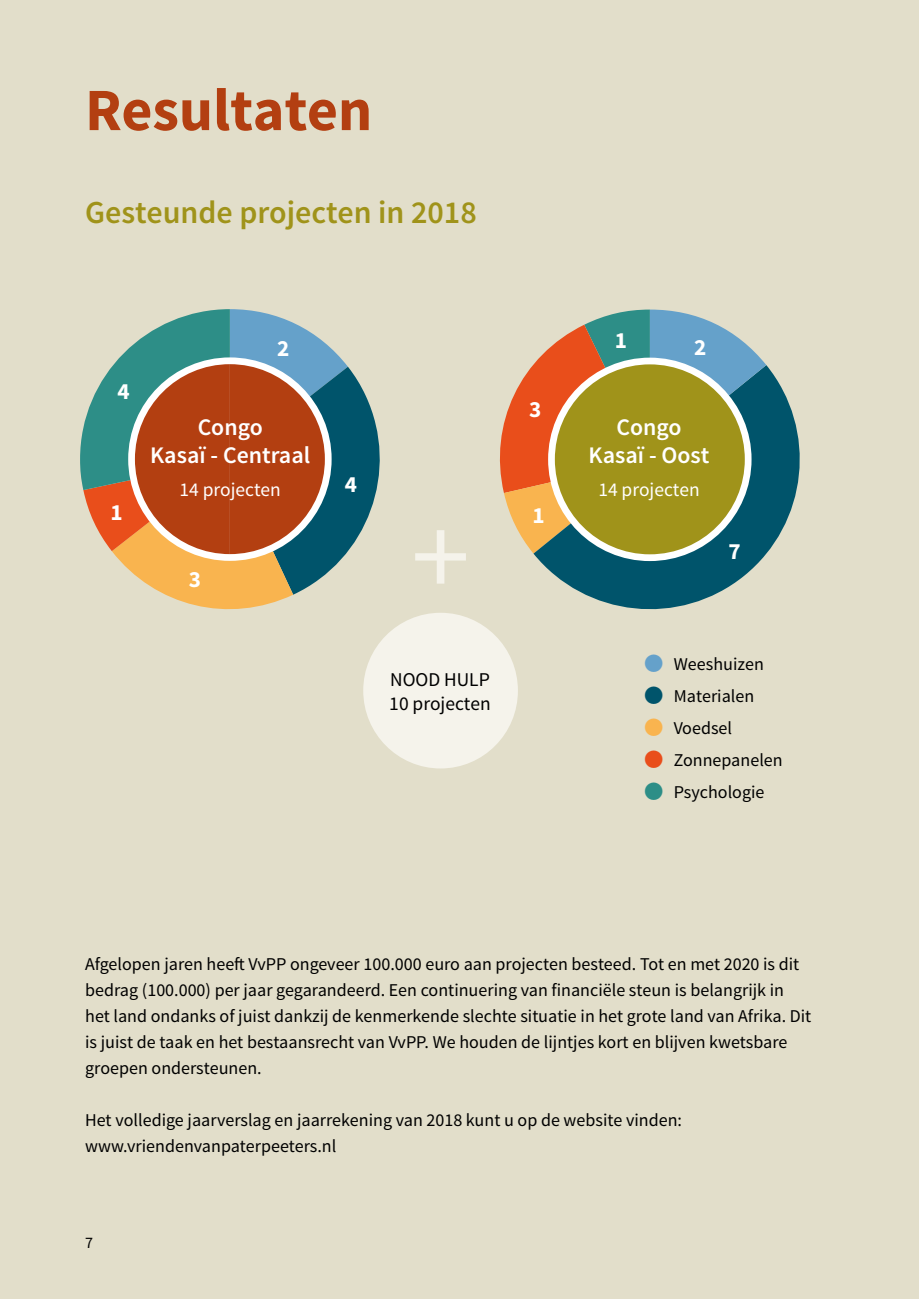
<style>
.page{position:relative;width:919px;height:1299px;background:#fff}
.page>*{position:absolute;margin:0;border:0;box-sizing:border-box;transform-origin:0 0}
.t1{font:118.2px "Source Sans Pro";color:#f5f3eb}
.t2{font:700 60px "Source Sans Pro";color:#b33f11}
.t3{font:600 32px "Source Sans Pro";color:#a0931a}
.t4{font:600 23.8px/28.6px "Source Sans Pro";color:#fff;text-align:center}
.t5{font:700 23.2px "Source Sans Pro";color:#fff}
.t6{font:19.4px "Source Sans Pro";color:#fff}
.t7{font:19.4px/24px "Source Sans Pro";color:#000}
.t8{font:18px/26px "Source Sans Pro";color:#000}
.t9{font:16px "Source Sans Pro";color:#000}
</style>
<div class="page">
<div style="left:0;top:0;width:918px;height:1298px;background:#e2deca"></div>
<svg style="left:533px;top:365px;width:267px;height:245px;fill:#00546b"></svg>
<svg style="left:499px;top:309px;width:267px;height:244px"></svg>
<svg style="left:548px;top:357px;width:203px;height:204px;background:#f7f6f0"></svg>
<div style="left:555px;top:364px;width:189px;height:190px;background:#a0931a;border-radius:50%"></div>
<svg style="left:80px;top:309px;width:300px;height:301px"></svg>
<div style="left:363px;top:612px;width:155px;height:156px;background:#f5f3eb;border-radius:50%"></div>
<h2 class="t2" style="left:85px;top:72px;width:288px">Resultaten</h2>
<h3 class="t3" style="left:85px;top:192px;width:393px">Gesteunde projecten in 2018</h3>
<p class="t5" style="left:118px;top:376px;width:14px">4</p>
<p class="t5" style="left:277px;top:333px;width:14px">2</p>
<h3 class="t4" style="left:150px;top:413px;width:162px">Congo<br>Kasaï - Centraal</h3>
<p class="t5" style="left:529px;top:395px;width:14px">3</p>
<p class="t5" style="left:614px;top:325px;width:14px">1</p>
<p class="t5" style="left:694px;top:332px;width:14px">2</p>
<h3 class="t4" style="left:588px;top:413px;width:122px">Congo<br>Kasaï - Oost</h3>
<p class="t5" style="left:111px;top:497px;width:14px">1</p>
<p class="t5" style="left:344px;top:469px;width:14px">4</p>
<p class="t6" style="left:179px;top:477px;width:103px">14 projecten</p>
<p class="t6" style="left:598px;top:477px;width:103px">14 projecten</p>
<p class="t5" style="left:189px;top:564px;width:14px">3</p>
<h1 class="t1" style="left:411px;top:483px;width:60px">+</h1>
<p class="t7" style="left:389px;top:667px;width:103px">NOOD HULP<br>10 projecten</p>
<p class="t5" style="left:532px;top:500px;width:14px">1</p>
<p class="t5" style="left:728px;top:536px;width:14px">7</p>
<p class="t8" style="left:673px;top:648px;width:110px;line-height:32px">Weeshuizen<br>Materialen<br>Voedsel<br>Zonnepanelen<br>Psychologie</p>
<p class="t8" style="left:85px;top:950px;width:727px">Afgelopen jaren heeft VvPP ongeveer 100.000 euro aan projecten besteed. Tot en met 2020 is dit bedrag (100.000) per jaar gegarandeerd. Een continuering van financiële steun is belangrijk in het land ondanks of juist dankzij de kenmerkende slechte situatie in het grote land van Afrika. Dit is juist de taak en het bestaansrecht van VvPP. We houden de lijntjes kort en blijven kwetsbare groepen ondersteunen.</p>
<p class="t8" style="left:85px;top:1106px;width:598px">Het volledige jaarverslag en jaarrekening van 2018 kunt u op de website vinden: www.vriendenvanpaterpeeters.nl</p>
<p class="t9" style="left:85px;top:1232px;width:9px">7</p>
</div>
